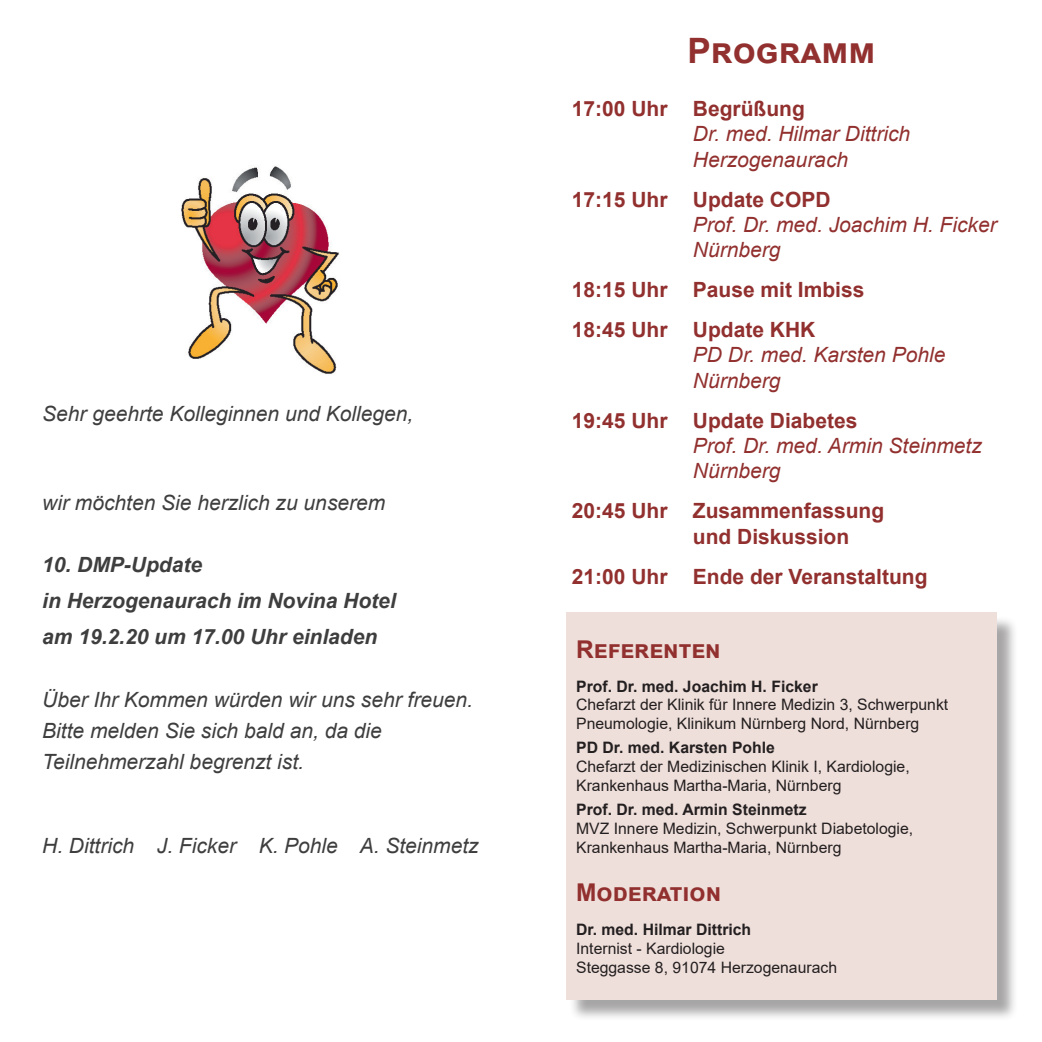
<style>
.page{position:relative;width:1042px;height:1042px;background:#fff}
.page>*{position:absolute;margin:0;border:0;box-sizing:border-box;transform-origin:0 0}
.t1{font:700 35px "Arial";letter-spacing:.045em;color:#91302e}
.t2{font:700 24.5px "Arial";color:#91302e}
.t3{font:italic 21px "Arial";color:#3e3e3f}
.t4{font:700 21px "Arial";color:#91302e}
.t5{font:italic 21px/25.2px "Arial";color:#91302e}
.t6{font:italic 700 21px "Arial";color:#3e3e3f}
.t7{font:15.75px "Arial";color:#231f20}
.t8{font:700 15.75px "Arial";color:#231f20}
</style>
<div class="page">
<div style="left:568px;top:615px;width:450px;height:407px;background:#231f20;opacity:.4"></div>
<div style="left:566px;top:613px;width:431px;height:387px;background:#efdfda"></div>
<img style="left:181px;top:166px;width:158px;height:208px">
<p class="t3" style="left:42px;top:400px;width:373px">Sehr geehrte Kolleginnen und Kollegen,</p>
<p class="t3" style="left:42px;top:489px;width:345px">wir möchten Sie herzlich zu unserem</p>
<p class="t6" style="left:42px;top:551px;width:161px">10. DMP-Update</p>
<p class="t6" style="left:42px;top:587px;width:355px">in Herzogenaurach im Novina Hotel</p>
<p class="t6" style="left:42px;top:623px;width:336px">am 19.2.20 um 17.00 Uhr einladen</p>
<p class="t3" style="left:42px;top:686px;width:432px">Über Ihr Kommen würden wir uns sehr freuen.</p>
<p class="t3" style="left:42px;top:717px;width:341px">Bitte melden Sie sich bald an, da die</p>
<p class="t3" style="left:42px;top:748px;width:263px">Teilnehmerzahl begrenzt ist.</p>
<p class="t3" style="left:42px;top:832px;width:438px">H. Dittrich J. Ficker K. Pohle A. Steinmetz</p>
<p class="t1" style="left:687px;top:26px;width:189px">Programm</p>
<p class="t4" style="left:572px;top:94px;width:235px">17:00 Uhr Begrüßung</p>
<p class="t5" style="left:693px;top:122px;width:219px">Dr. med. Hilmar Dittrich</p>
<p class="t5" style="left:693px;top:147px;width:157px">Herzogenaurach</p>
<p class="t4" style="left:572px;top:184px;width:260px">17:15 Uhr Update COPD</p>
<p class="t5" style="left:693px;top:212px;width:305px">Prof. Dr. med. Joachim H. Ficker<br>Nürnberg</p>
<p class="t4" style="left:572px;top:275px;width:294px">18:15 Uhr Pause mit Imbiss</p>
<p class="t4" style="left:572px;top:315px;width:245px">18:45 Uhr Update KHK</p>
<p class="t5" style="left:693px;top:343px;width:254px">PD Dr. med. Karsten Pohle</p>
<p class="t5" style="left:693px;top:368px;width:89px">Nürnberg</p>
<p class="t4" style="left:572px;top:406px;width:287px">19:45 Uhr Update Diabetes</p>
<p class="t5" style="left:693px;top:433px;width:291px">Prof. Dr. med. Armin Steinmetz</p>
<p class="t5" style="left:693px;top:458px;width:89px">Nürnberg</p>
<p class="t4" style="left:572px;top:496px;width:314px">20:45 Uhr Zusammenfassung</p>
<p class="t4" style="left:693px;top:521px;width:158px">und Diskussion</p>
<p class="t4" style="left:572px;top:561px;width:357px">21:00 Uhr Ende der Veranstaltung</p>
<p class="t2" style="left:576px;top:632px;width:146px">Referenten</p>
<p class="t8" style="left:576px;top:675px;width:243px">Prof. Dr. med. Joachim H. Ficker</p>
<p class="t7" style="left:576px;top:694px;width:374px">Chefarzt der Klinik für Innere Medizin 3, Schwerpunkt</p>
<p class="t7" style="left:576px;top:713px;width:345px">Pneumologie, Klinikum Nürnberg Nord, Nürnberg</p>
<p class="t8" style="left:576px;top:736px;width:200px">PD Dr. med. Karsten Pohle</p>
<p class="t7" style="left:576px;top:756px;width:335px">Chefarzt der Medizinischen Klinik I, Kardiologie,</p>
<p class="t7" style="left:576px;top:774px;width:267px">Krankenhaus Martha-Maria, Nürnberg</p>
<p class="t8" style="left:576px;top:798px;width:232px">Prof. Dr. med. Armin Steinmetz</p>
<p class="t7" style="left:576px;top:817px;width:339px">MVZ Innere Medizin, Schwerpunkt Diabetologie,</p>
<p class="t7" style="left:576px;top:836px;width:267px">Krankenhaus Martha-Maria, Nürnberg</p>
<p class="t2" style="left:576px;top:875px;width:146px">Moderation</p>
<p class="t8" style="left:576px;top:918px;width:177px">Dr. med. Hilmar Dittrich</p>
<p class="t7" style="left:576px;top:937px;width:150px">Internist - Kardiologie</p>
<p class="t7" style="left:576px;top:956px;width:262px">Steggasse 8, 91074 Herzogenaurach</p>
</div>
